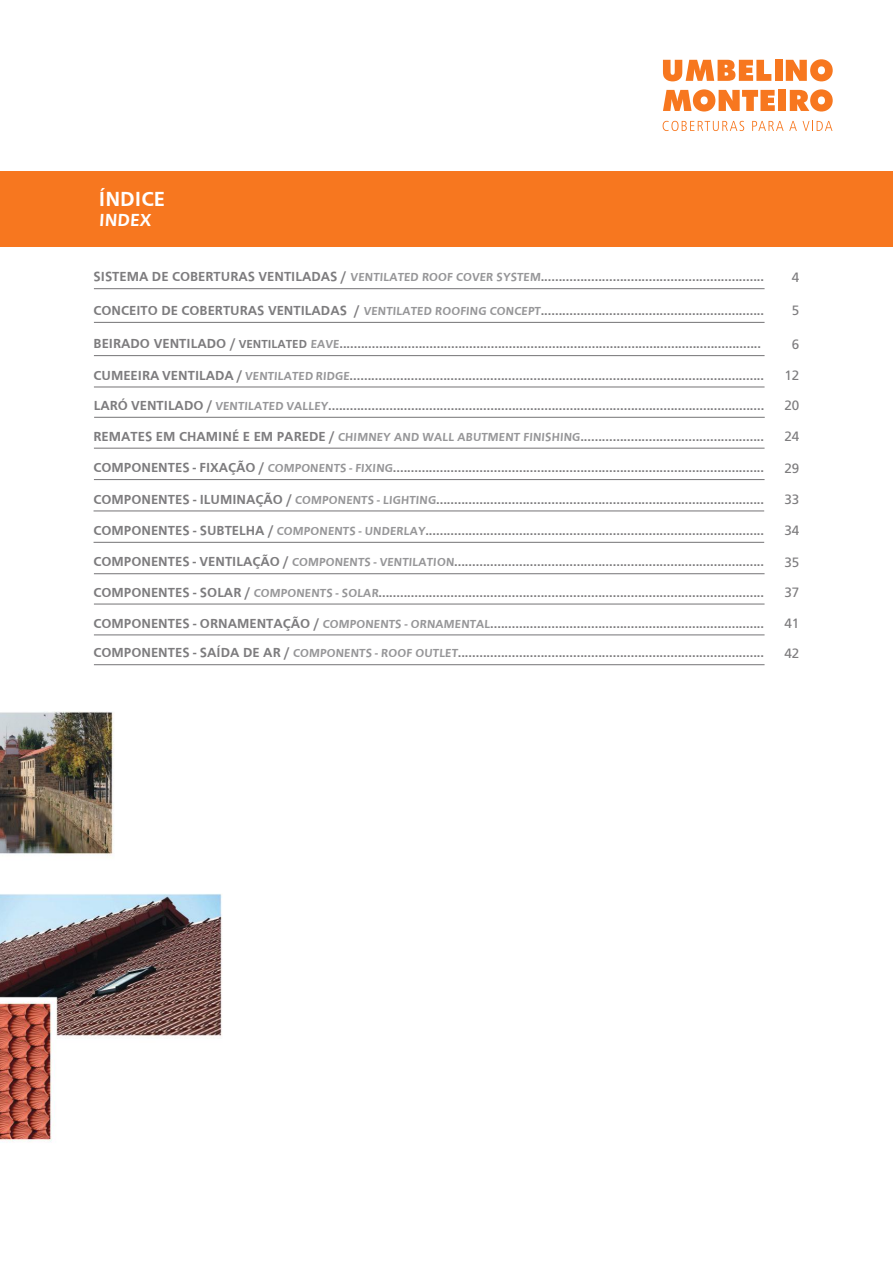
<style>
.page{position:relative;width:893px;height:1263px;background:#fff}
.page>*{position:absolute;margin:0;border:0;box-sizing:border-box;transform-origin:0 0}
.t1{font:700 21px "Frutiger";color:#fff}
.t2{font:700 18px "Frutiger";color:#fff}
.t3{font:700 13.5px "Frutiger";color:#7d7c7e}
.t4{font:13.5px "Frutiger";color:#7d7c7e}
.s1{font-size:12px;color:#969698}
.s2{font-size:12px}
</style>
<div class="page">
<img style="left:0;top:635px;width:227px;height:507px">
<div style="left:0;top:171px;width:893px;height:76px;background:#f7771f"></div>
<svg style="left:663px;top:60px;width:108px;height:21px"></svg>
<div style="left:775px;top:60px;width:7px;height:21px;background:#f7771f"></div>
<svg style="left:786px;top:59px;width:47px;height:22px"></svg>
<svg style="left:663px;top:89px;width:112px;height:23px"></svg>
<div style="left:778px;top:90px;width:8px;height:21px;background:#f7771f"></div>
<svg style="left:790px;top:89px;width:43px;height:23px"></svg>
<svg style="left:663px;top:121px;width:81px;height:10px"></svg>
<svg style="left:752px;top:121px;width:80px;height:10px"></svg>
<hr style="left:94px;top:355px;width:671px;height:1px;background:#7d7c7e">
<hr style="left:94px;top:322px;width:671px;height:1px;background:#7d7c7e">
<hr style="left:94px;top:288px;width:671px;height:1px;background:#7d7c7e">
<hr style="left:94px;top:386px;width:671px;height:1px;background:#7d7c7e">
<hr style="left:94px;top:417px;width:671px;height:1px;background:#7d7c7e">
<hr style="left:94px;top:448px;width:671px;height:1px;background:#7d7c7e">
<hr style="left:94px;top:479px;width:671px;height:1px;background:#7d7c7e">
<hr style="left:94px;top:510px;width:670px;height:1px;background:#7d7c7e">
<hr style="left:94px;top:542px;width:670px;height:1px;background:#7d7c7e">
<hr style="left:94px;top:573px;width:671px;height:1px;background:#7d7c7e">
<hr style="left:94px;top:603px;width:671px;height:2px;background:#7d7c7e">
<hr style="left:94px;top:634px;width:671px;height:1px;background:#7d7c7e">
<hr style="left:94px;top:664px;width:671px;height:1px;background:#7d7c7e">
<h1 class="t1" style="left:99px;top:186px;width:68px">ÍNDICE</h1>
<h2 class="t2" style="left:99px;top:210px;width:55px">INDEX</h2>
<p class="t3" style="left:94px;top:269px;width:672px">SISTEMA DE COBERTURAS VENTILADAS / <span class="s1">VENTILATED ROOF COVER SYSTEM</span>..............................................................</p>
<p class="t4" style="left:792px;top:269px;width:9px">4</p>
<p class="t3" style="left:94px;top:303px;width:672px">CONCEITO DE COBERTURAS VENTILADAS / <span class="s1">VENTILATED ROOFING CONCEPT</span>..............................................................</p>
<p class="t4" style="left:792px;top:303px;width:9px">5</p>
<p class="t3" style="left:94px;top:336px;width:669px">BEIRADO VENTILADO / <span class="s2">VENTILATED</span> <span class="s1">EAVE</span>.....................................................................................................................</p>
<p class="t4" style="left:792px;top:336px;width:9px">6</p>
<p class="t3" style="left:94px;top:367px;width:672px">CUMEEIRA VENTILADA / <span class="s1">VENTILATED RIDGE</span>...................................................................................................................</p>
<p class="t3" style="left:94px;top:398px;width:672px">LARÓ VENTILADO / <span class="s1">VENTILATED VALLEY</span>.........................................................................................................................</p>
<p class="t3" style="left:94px;top:428px;width:672px">REMATES EM CHAMINÉ E EM PAREDE / <span class="s1">CHIMNEY AND WALL ABUTMENT FINISHING</span>...................................................</p>
<p class="t3" style="left:94px;top:460px;width:672px">COMPONENTES - FIXAÇÃO / <span class="s1">COMPONENTS - FIXING</span>.......................................................................................................</p>
<p class="t3" style="left:94px;top:491px;width:672px">COMPONENTES - ILUMINAÇÃO / <span class="s1">COMPONENTS - LIGHTING</span>...........................................................................................</p>
<p class="t3" style="left:94px;top:523px;width:672px">COMPONENTES - SUBTELHA / <span class="s1">COMPONENTS - UNDERLAY</span>..............................................................................................</p>
<p class="t3" style="left:94px;top:554px;width:672px">COMPONENTES - VENTILAÇÃO / <span class="s1">COMPONENTS - VENTILATION</span>......................................................................................</p>
<p class="t3" style="left:94px;top:584px;width:672px">COMPONENTES - SOLAR / <span class="s1">COMPONENTS - SOLAR</span>...........................................................................................................</p>
<p class="t3" style="left:94px;top:615px;width:672px">COMPONENTES - ORNAMENTAÇÃO / <span class="s1">COMPONENTS - ORNAMENTAL</span>............................................................................</p>
<p class="t3" style="left:94px;top:645px;width:672px">COMPONENTES - SAÍDA DE AR / <span class="s1">COMPONENTS - ROOF OUTLET</span>.....................................................................................</p>
<p class="t4" style="left:784px;top:367px;width:17px">12</p>
<p class="t4" style="left:784px;top:398px;width:17px">20</p>
<p class="t4" style="left:784px;top:429px;width:17px">24</p>
<p class="t4" style="left:784px;top:460px;width:17px">29</p>
<p class="t4" style="left:784px;top:491px;width:17px">33</p>
<p class="t4" style="left:784px;top:523px;width:17px">34</p>
<p class="t4" style="left:784px;top:554px;width:17px">35</p>
<p class="t4" style="left:784px;top:584px;width:17px">37</p>
<p class="t4" style="left:784px;top:615px;width:17px">41</p>
<p class="t4" style="left:784px;top:645px;width:17px">42</p>
</div>
